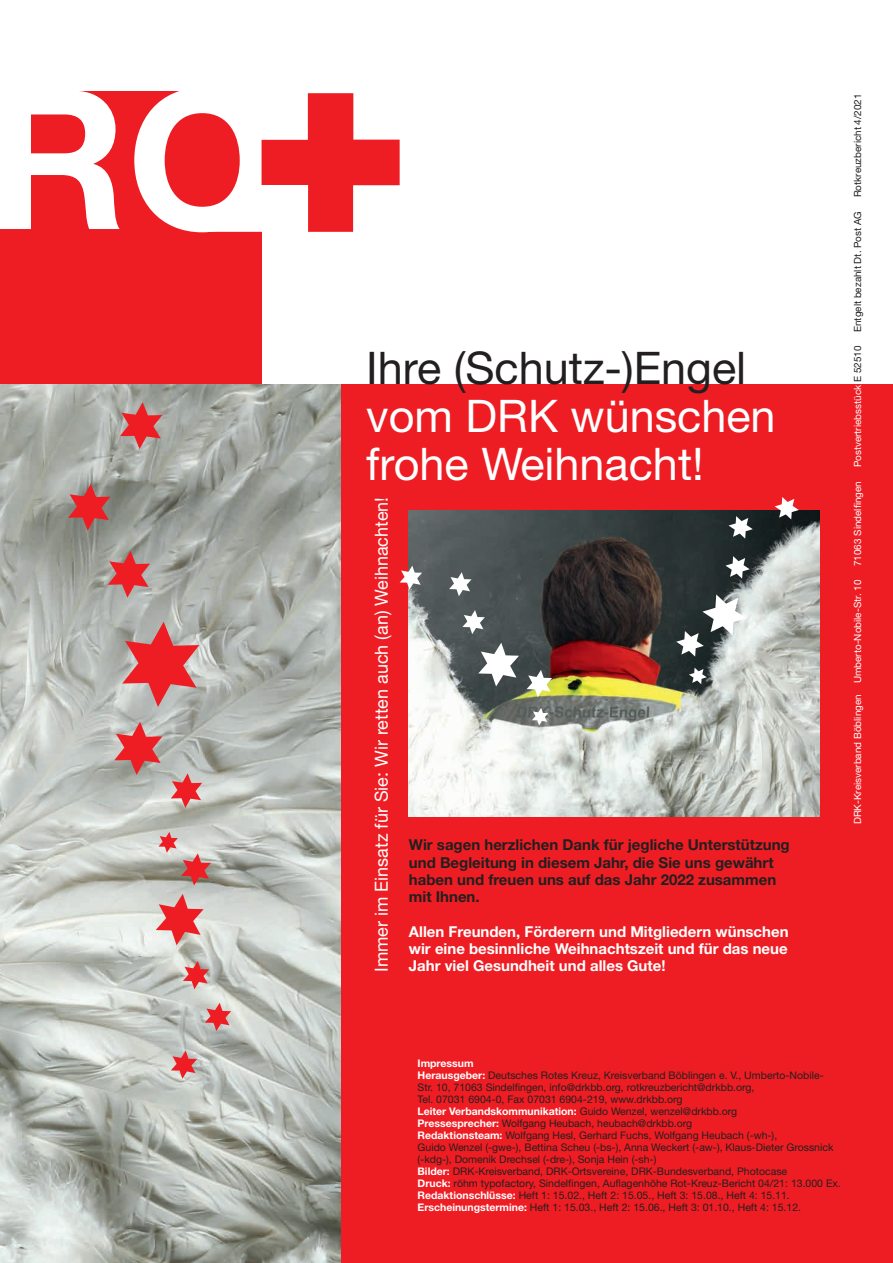
<style>
.page{position:relative;width:893px;height:1263px;background:#fff}
.page>*{position:absolute;margin:0;border:0;box-sizing:border-box;transform-origin:0 0}
.t1{font:700 193.5px "Helvetica Neue";color:#fff}
.t2{font:45px/48px "Helvetica Neue";color:#fff}
.t3{font:45px "Helvetica Neue";color:#231f20}
.t4{font:18px "Helvetica Neue";color:#fff}
.t5{font:700 15px/17.2px "Helvetica Neue";color:#231f20}
.t6{font:700 15px/17.2px "Helvetica Neue";color:#fff;text-align:justify}
.t7{font:10.5px/12px "Helvetica Neue";color:#231f20}
.t8{font:9.9px "Helvetica Neue";color:#fff}
.t9{font:9.9px "Helvetica Neue";color:#231f20}
.s1{color:#231f20}
.s2{font-weight:700;color:#fff}
</style>
<div class="page">
<div style="left:340px;top:384px;width:553px;height:879px;background:#ee1d23"></div>
<div style="left:0;top:91px;width:262px;height:293px;background:#ee1d23"></div>
<svg style="left:202px;top:91px;width:198px;height:141px"></svg>
<hr style="left:0;top:86px;width:2px;height:143px;background:#fff">
<img style="left:0;top:384px;width:340px;height:879px">
<img style="left:409px;top:510px;width:410px;height:306px">
<svg style="left:158px;top:832px;width:53px;height:53px;background:#c59c97"></svg>
<svg style="left:156px;top:894px;width:48px;height:51px;background:#e18a89"></svg>
<svg style="left:183px;top:961px;width:26px;height:28px"></svg>
<svg style="left:205px;top:1003px;width:26px;height:28px"></svg>
<svg style="left:171px;top:1050px;width:26px;height:29px"></svg>
<svg style="left:171px;top:773px;width:31px;height:35px"></svg>
<svg style="left:114px;top:722px;width:48px;height:53px;background:#cd7373"></svg>
<svg style="left:122px;top:622px;width:77px;height:85px;background:#cf7676"></svg>
<svg style="left:108px;top:551px;width:42px;height:47px;background:#c76e6d"></svg>
<svg style="left:68px;top:484px;width:42px;height:47px;background:#b65d5b"></svg>
<svg style="left:120px;top:402px;width:42px;height:47px;background:#c76d6d"></svg>
<svg style="left:532px;top:708px;width:16px;height:17px"></svg>
<svg style="left:527px;top:670px;width:25px;height:27px"></svg>
<svg style="left:478px;top:643px;width:41px;height:43px;background:#949899"></svg>
<svg style="left:462px;top:610px;width:23px;height:24px"></svg>
<svg style="left:449px;top:572px;width:23px;height:24px"></svg>
<svg style="left:400px;top:566px;width:22px;height:24px"></svg>
<svg style="left:689px;top:668px;width:18px;height:16px"></svg>
<svg style="left:676px;top:594px;width:70px;height:63px;background:#828989"></svg>
<svg style="left:725px;top:556px;width:25px;height:23px"></svg>
<svg style="left:729px;top:516px;width:24px;height:23px"></svg>
<svg style="left:775px;top:497px;width:24px;height:22px"></svg>
<h1 class="t1" style="left:-13px;top:40px;width:292px">RO</h1>
<h2 class="t3" style="left:366px;top:341px;width:381px">Ihre (Schutz-)Engel</h2>
<h2 class="t2" style="left:366px;top:391px;width:411px">vom DRK wünschen frohe Weihnacht!</h2>
<h3 class="t4" style="left:371px;top:972px;width:477px;rotate:-90deg">Immer im Einsatz für Sie: Wir retten auch (an) Weihnachten!</h3>
<h3 class="t5" style="left:409px;top:836px;width:382px">Wir sagen herzlichen Dank für jegliche Unterstützung und Begleitung in diesem Jahr, die Sie uns gewährt haben und freuen uns auf das Jahr 2022 zusammen mit Ihnen.</h3>
<h3 class="t6" style="left:409px;top:922px;width:381px">Allen Freunden, Förderern und Mitgliedern wünschen wir eine besinnliche Weihnachtszeit und für das neue Jahr viel Gesundheit und alles Gute!</h3>
<p class="t9" style="left:852px;top:197px;width:105px;rotate:-90deg">Rotkreuzbericht 4/2021</p>
<p class="t9" style="left:852px;top:332px;width:123px;rotate:-90deg">Entgelt bezahlt Dt. Post AG</p>
<p class="t8" style="left:852px;top:467px;width:123px;rotate:-90deg">Postvertriebsstück <span class="s1">E 52510</span></p>
<p class="t8" style="left:852px;top:566px;width:86px;rotate:-90deg">71063 Sindelfingen</p>
<p class="t8" style="left:852px;top:824px;width:246px;rotate:-90deg">DRK-Kreisverband Böblingen Umberto-Nobile-Str. 10</p>
<p class="t7" style="left:418px;top:1057px;width:425px"><span class="s2">Impressum<br>Herausgeber:</span> Deutsches Rotes Kreuz, Kreisverband Böblingen e. V., Umberto-Nobile-Str. 10, 71063 Sindelfingen, info@drkbb.org, rotkreuzbericht@drkbb.org,<br>Tel. 07031 6904-0, Fax 07031 6904-219, www.drkbb.org<br><span class="s2">Leiter Verbandskommunikation:</span> Guido Wenzel, wenzel@drkbb.org<br><span class="s2">Pressesprecher:</span> Wolfgang Heubach, heubach@drkbb.org<br><span class="s2">Redaktionsteam:</span> Wolfgang Hesl, Gerhard Fuchs, Wolfgang Heubach (-wh-),<br>Guido Wenzel (-gwe-), Bettina Scheu (-bs-), Anna Weckert (-aw-), Klaus-Dieter Grossnick (-kdg-), Domenik Drechsel (-dre-), Sonja Hein (-sh-)<br><span class="s2">Bilder:</span> DRK-Kreisverband, DRK-Ortsvereine, DRK-Bundesverband, Photocase<br><span class="s2">Druck:</span> röhm typofactory, Sindelfingen, Auflagenhöhe Rot-Kreuz-Bericht 04/21: 13.000 Ex.<br><span class="s2">Redaktionschlüsse:</span> Heft 1: 15.02., Heft 2: 15.05., Heft 3: 15.08., Heft 4: 15.11.<br><span class="s2">Erscheinungstermine:</span> Heft 1: 15.03., Heft 2: 15.06., Heft 3: 01.10., Heft 4: 15.12.</p>
</div>
